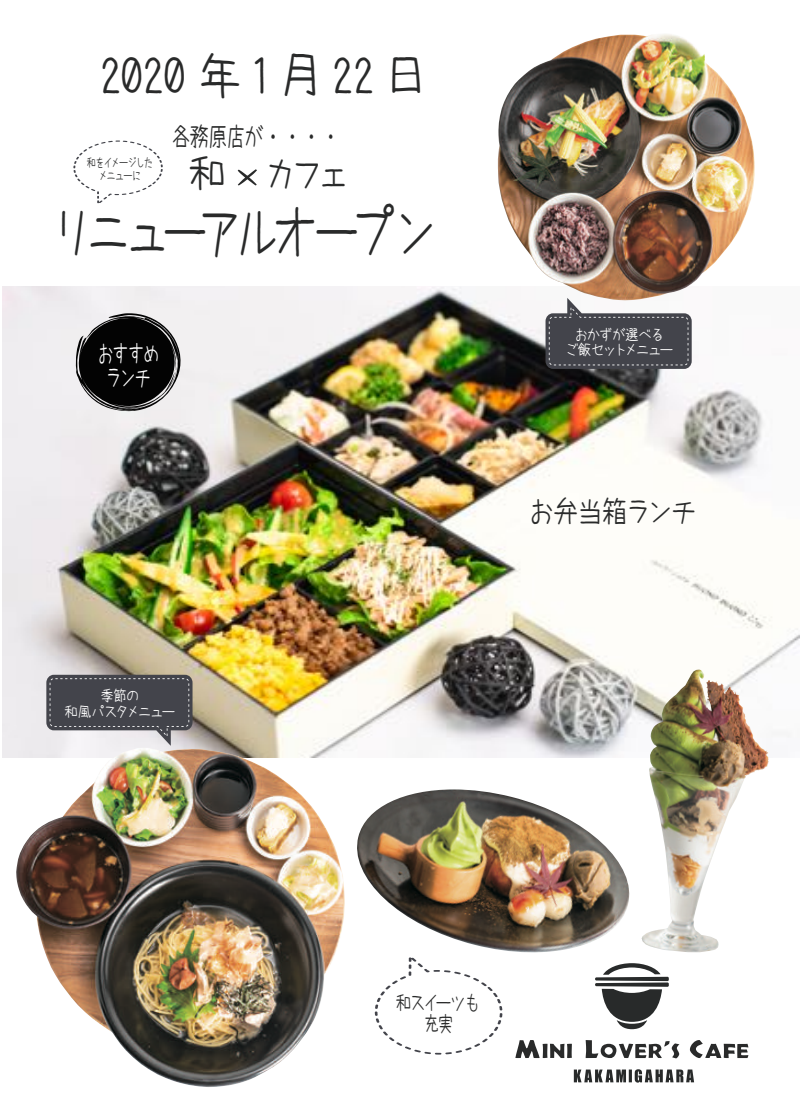
<style>
.page{position:relative;width:800px;height:1119px;background:#fff}
.page>*{position:absolute;margin:0;border:0;box-sizing:border-box;transform-origin:0 0}
.t1{font:58.8px "azuki font";letter-spacing:-.17em;color:#292a2a;scale:.78 1}
.t2{font:49.95px "azuki font";letter-spacing:.08em;color:#292a2a;scale:.96 1}
.t3{font:38.1px "azuki font";color:#292a2a;scale:.88 1}
.t4{font:29.25px "azuki font";letter-spacing:-.11em;color:#292a2a;scale:.92 1}
.t5{font:25.95px "azuki font";letter-spacing:-.075em;color:#292a2a;scale:.77 1}
.t6{font:23.4px/23.7px "azuki font";letter-spacing:-.115em;color:#fff;text-align:center;scale:.73 1}
.t7{font:20.4px/20.5px "azuki font";letter-spacing:-.125em;color:#292a2a;text-align:center;scale:.78 1}
.t8{font:15px/15.1px "azuki font";letter-spacing:-.105em;color:#fff;text-align:center;scale:.92 1}
.t9{font:15px/15.1px "azuki font";letter-spacing:-.085em;color:#fff;text-align:center;scale:.92 1}
.t10{font:12.3px/12.5px "azuki font";letter-spacing:-.115em;color:#292a2a;text-align:center;scale:.76 1}
.s1{font-size:41.4px}
</style>
<div class="page">
<img style="left:2px;top:287px;width:797px;height:470px">
<svg style="left:515px;top:1040px;width:56px;height:17px"></svg>
<svg style="left:585px;top:1040px;width:94px;height:18px"></svg>
<svg style="left:689px;top:1040px;width:59px;height:17px"></svg>
<svg style="left:238px;top:169px;width:19px;height:16px"></svg>
<svg style="left:573px;top:1069px;width:121px;height:13px"></svg>
<svg style="left:73px;top:140px;width:90px;height:63px"></svg>
<img style="left:498px;top:34px;width:256px;height:266px">
<img style="left:16px;top:747px;width:329px;height:339px">
<svg style="left:595px;top:963px;width:73px;height:66px"></svg>
<img style="left:357px;top:789px;width:273px;height:164px">
<img style="left:641px;top:669px;width:127px;height:283px">
<svg style="left:46px;top:674px;width:146px;height:71px;background:#69696f"></svg>
<svg style="left:545px;top:298px;width:146px;height:71px"></svg>
<svg style="left:375px;top:957px;width:127px;height:97px"></svg>
<svg style="left:75px;top:313px;width:108px;height:99px;background:#4a494a"></svg>
<h2 class="t2" style="left:99px;top:50px;width:346px">2020年1月22日</h2>
<h3 class="t5" style="left:171px;top:124px;width:221px">各務原店が・・・・</h3>
<h3 class="t3" style="left:188px;top:155px;width:185px"><span class="s1">和</span> カフェ</h3>
<h1 class="t1" style="left:50px;top:203px;width:498px">リニューアルオープン</h1>
<p class="t10" style="left:87px;top:157px;width:89px">和をイメージしたメニューに</p>
<h3 class="t6" style="left:97px;top:342px;width:87px">おすすめランチ</h3>
<p class="t9" style="left:64px;top:688px;width:122px">季節の<br>和風パスタメニュー</p>
<p class="t8" style="left:564px;top:326px;width:120px">おかずが選べる<br>ご飯セットメニュー</p>
<h3 class="t4" style="left:527px;top:497px;width:186px">お弁当箱ランチ</h3>
<h3 class="t7" style="left:395px;top:992px;width:110px">和スイーツも充実</h3>
</div>
